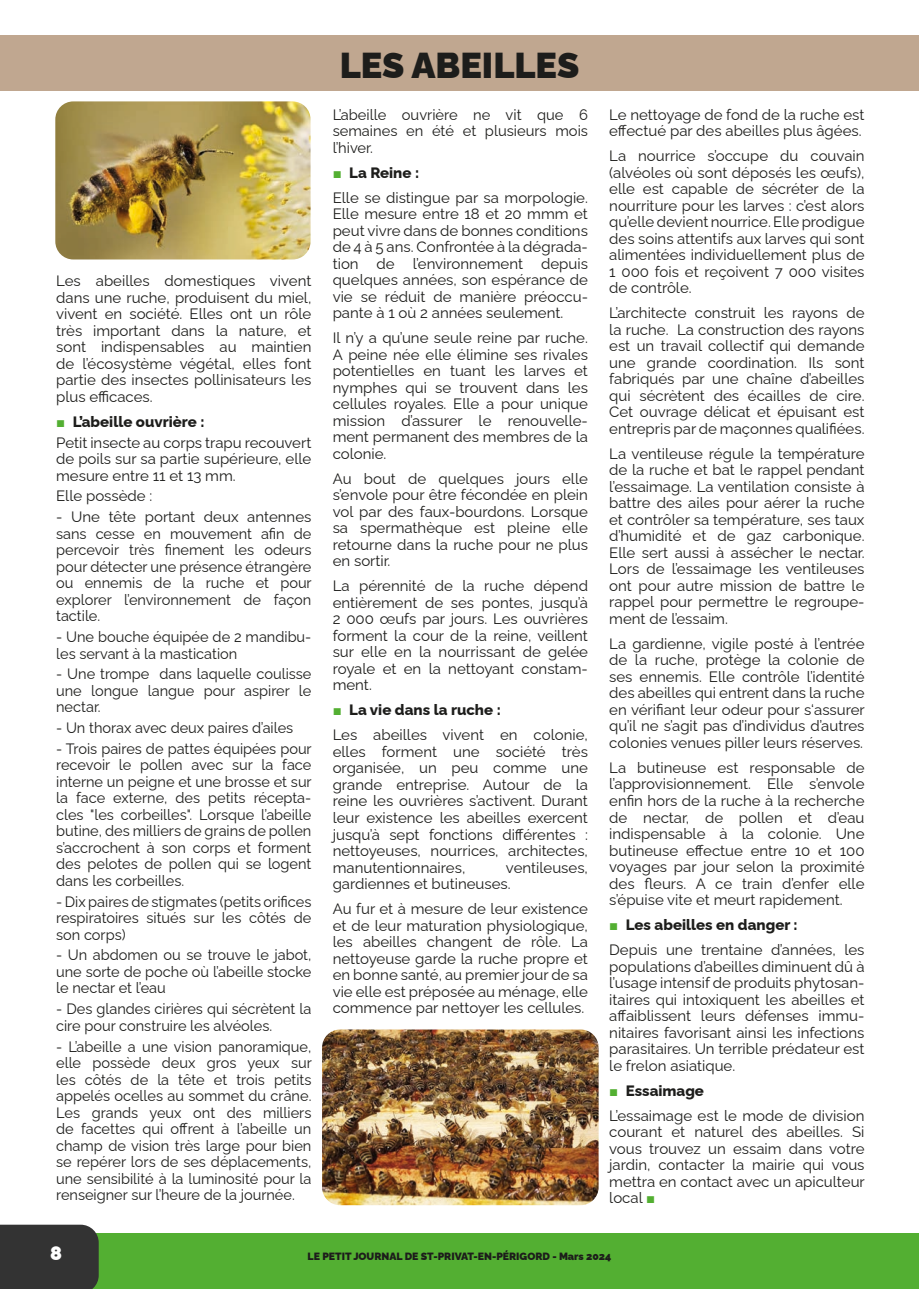
<style>
.page{position:relative;width:919px;height:1289px;background:#fff}
.page>*{position:absolute;margin:0;border:0;box-sizing:border-box;transform-origin:0 0}
.t1{font:900 36px "Raleway";color:#1d1d1b}
.t2{font:900 19.5px "Raleway";color:#fff}
.t3{font:15px/16.5px "Raleway";color:#1d1d1b;text-align:justify}
.t4{font:900 10.5px "Raleway";color:#1d1d1b}
.s1{font-family:"Times New Roman";color:#53af32}
.s2{font-weight:800}
</style>
<div class="page">
<div style="left:0;top:1233px;width:918px;height:55px;background:#53af32"></div>
<div style="left:0;top:1224px;width:99px;height:64px;background:#333"></div>
<div style="left:0;top:36px;width:918px;height:55px;background:#c0a790"></div>
<img style="left:55px;top:101px;width:255px;height:158px">
<img style="left:322px;top:1029px;width:276px;height:176px">
<p class="t3" style="left:56px;top:271px;width:257px">Les abeilles domestiques vivent dans une ruche, produisent du miel, vivent en société. Elles ont un rôle très important dans la nature, et sont indispensables au maintien de l’écosystème végétal, elles font partie des insectes pollinisateurs les plus efficaces.</p>
<p class="t3" style="left:56px;top:409px;width:257px;line-height:20.7px"><span class="s1">■</span> <span class="s2">L’abeille ouvrière :<br></span>Petit insecte au corps trapu recouvert</p>
<p class="t3" style="left:56px;top:449px;width:257px">de poils sur sa partie supérieure, elle mesure entre 11 et 13 mm.</p>
<p class="t3" style="left:56px;top:486px;width:98px">Elle possède :</p>
<p class="t3" style="left:56px;top:507px;width:257px">- Une tête portant deux antennes sans cesse en mouvement afin de percevoir très finement les odeurs pour détecter une présence étrangère ou ennemis de la ruche et pour explorer l’environnement de façon tactile.</p>
<p class="t3" style="left:56px;top:627px;width:257px">- Une bouche équipée de 2 mandibu&shy;les servant à la mastication</p>
<p class="t3" style="left:56px;top:664px;width:257px">- Une trompe dans laquelle coulisse une longue langue pour aspirer le nectar.</p>
<p class="t3" style="left:56px;top:718px;width:239px">- Un thorax avec deux paires d’ailes</p>
<p class="t3" style="left:56px;top:738px;width:257px">- Trois paires de pattes équipées pour recevoir le pollen avec sur la face interne un peigne et une brosse et sur la face externe, des petits récepta&shy;cles "les corbeilles". Lorsque l’abeille butine, des milliers de grains de pollen s’accrochent à son corps et forment des pelotes de pollen qui se logent dans les corbeilles.</p>
<p class="t3" style="left:56px;top:891px;width:257px">- Dix paires de stigmates (petits orifices respiratoires situés sur les côtés de son corps)</p>
<p class="t3" style="left:56px;top:945px;width:257px">- Un abdomen ou se trouve le jabot, une sorte de poche où l’abeille stocke le nectar et l’eau</p>
<p class="t3" style="left:56px;top:999px;width:257px">- Des glandes cirières qui sécrètent la cire pour construire les alvéoles.</p>
<p class="t3" style="left:56px;top:1036px;width:257px">- L’abeille a une vision panoramique, elle possède deux gros yeux sur les côtés de la tête et trois petits appelés ocelles au sommet du crâne.<br>Les grands yeux ont des milliers de facettes qui offrent à l’abeille un champ de vision très large pour bien se repérer lors de ses déplacements, une sensibilité à la luminosité pour la renseigner sur l’heure de la journée.</p>
<h1 class="t1" style="left:340px;top:37px;width:241px">LES ABEILLES</h1>
<p class="t3" style="left:333px;top:104px;width:257px">L’abeille ouvrière ne vit que 6 semaines en été et plusieurs mois l’hiver.</p>
<p class="t3" style="left:333px;top:158px;width:257px;line-height:25px"><span class="s1">■</span> <span class="s2">La Reine :<br></span>Elle se distingue par sa morpologie.</p>
<p class="t3" style="left:333px;top:204px;width:257px">Elle mesure entre 18 et 20 mmm et peut vivre dans de bonnes conditions de 4 à 5 ans. Confrontée à la dégrada&shy;tion de l’environnement depuis quelques années, son espérance de vie se réduit de manière préoccu&shy;pante à 1 où 2 années seulement.</p>
<p class="t3" style="left:333px;top:328px;width:257px">Il n’y a qu’une seule reine par ruche.<br>A peine née elle élimine ses rivales potentielles en tuant les larves et nymphes qui se trouvent dans les cellules royales. Elle a pour unique mission d’assurer le renouvelle&shy;ment permanent des membres de la colonie.</p>
<p class="t3" style="left:333px;top:468px;width:257px">Au bout de quelques jours elle s’envole pour être fécondée en plein vol par des faux-bourdons. Lorsque sa spermathèque est pleine elle retourne dans la ruche pour ne plus en sortir.</p>
<p class="t3" style="left:333px;top:576px;width:257px">La pérennité de la ruche dépend entièrement de ses pontes, jusqu’à 2 000 œufs par jours. Les ouvrières forment la cour de la reine, veillent sur elle en la nourrissant de gelée royale et en la nettoyant constam&shy;ment.</p>
<p class="t3" style="left:333px;top:696px;width:257px;line-height:25px"><span class="s1">■</span> <span class="s2">La vie dans la ruche :<br></span>Les abeilles vivent en colonie,</p>
<p class="t3" style="left:333px;top:741px;width:257px">elles forment une société très organisée, un peu comme une grande entreprise. Autour de la reine les ouvrières s’activent. Durant leur existence les abeilles exercent jusqu’à sept fonctions différentes : nettoyeuses, nourrices, architectes, manutentionnaires,</p>
<p class="t3" style="left:333px;top:857px;width:257px;text-indent:173px">ventileuses, gardiennes et butineuses.</p>
<p class="t3" style="left:333px;top:898px;width:257px">Au fur et à mesure de leur existence et de leur maturation physiologique, les abeilles changent de rôle. La nettoyeuse garde la ruche propre et en bonne santé, au premier jour de sa vie elle est préposée au ménage, elle commence par nettoyer les cellules.</p>
<p class="t3" style="left:609px;top:104px;width:257px">Le nettoyage de fond de la ruche est effectué par des abeilles plus âgées.</p>
<p class="t3" style="left:609px;top:146px;width:257px">La nourrice s’occupe du couvain (alvéoles où sont déposés les œufs), elle est capable de sécréter de la nourriture pour les larves : c’est alors qu’elle devient nourrice. Elle prodigue des soins attentifs aux larves qui sont alimentées individuellement plus de 1 000 fois et reçoivent 7 000 visites de contrôle.</p>
<p class="t3" style="left:609px;top:303px;width:257px">L’architecte construit les rayons de la ruche. La construction des rayons est un travail collectif qui demande une grande coordination. Ils sont fabriqués par une chaîne d’abeilles qui sécrètent des écailles de cire.<br>Cet ouvrage délicat et épuisant est entrepris par de maçonnes qualifiées.</p>
<p class="t3" style="left:609px;top:443px;width:257px">La ventileuse régule la température de la ruche et bat le rappel pendant l’essaimage. La ventilation consiste à battre des ailes pour aérer la ruche et contrôler sa température, ses taux d’humidité et de gaz carbonique.<br>Elle sert aussi à assécher le nectar.<br>Lors de l’essaimage les ventileuses ont pour autre mission de battre le rappel pour permettre le regroupe&shy;ment de l’essaim.</p>
<p class="t3" style="left:609px;top:633px;width:257px">La gardienne, vigile posté à l’entrée de la ruche, protège la colonie de ses ennemis. Elle contrôle l’identité des abeilles qui entrent dans la ruche en vérifiant leur odeur pour s‘assurer qu’il ne s’agit pas d’individus d’autres colonies venues piller leurs réserves.</p>
<p class="t3" style="left:609px;top:757px;width:257px">La butineuse est responsable de l’approvisionnement. Elle s’envole enfin hors de la ruche à la recherche de nectar, de pollen et d’eau indispensable à la colonie. Une butineuse effectue entre 10 et 100 voyages par jour selon la proximité des fleurs. A ce train d’enfer elle s’épuise vite et meurt rapidement.</p>
<p class="t3" style="left:609px;top:910px;width:257px;line-height:25px"><span class="s1">■</span> <span class="s2">Les abeilles en danger :<br></span>Depuis une trentaine d’années, les</p>
<p class="t3" style="left:609px;top:956px;width:257px">populations d’abeilles diminuent dû à l’usage intensif de produits phytosan&shy;itaires qui intoxiquent les abeilles et affaiblissent leurs défenses immu&shy;nitaires favorisant ainsi les infections parasitaires. Un terrible prédateur est le frelon asiatique.</p>
<p class="t3" style="left:609px;top:1076px;width:257px;line-height:25px"><span class="s1">■</span> <span class="s2">Essaimage<br></span>L’essaimage est le mode de division</p>
<p class="t3" style="left:609px;top:1121px;width:257px">courant et naturel des abeilles. Si vous trouvez un essaim dans votre jardin, contacter la mairie qui vous mettra en contact avec un apiculteur local <span class="s1">■</span></p>
<h2 class="t2" style="left:50px;top:1237px;width:13px">8</h2>
<p class="t4" style="left:307px;top:1247px;width:305px">LE PETIT JOURNAL DE ST-PRIVAT-EN-PÉRIGORD - Mars 2024</p>
</div>
